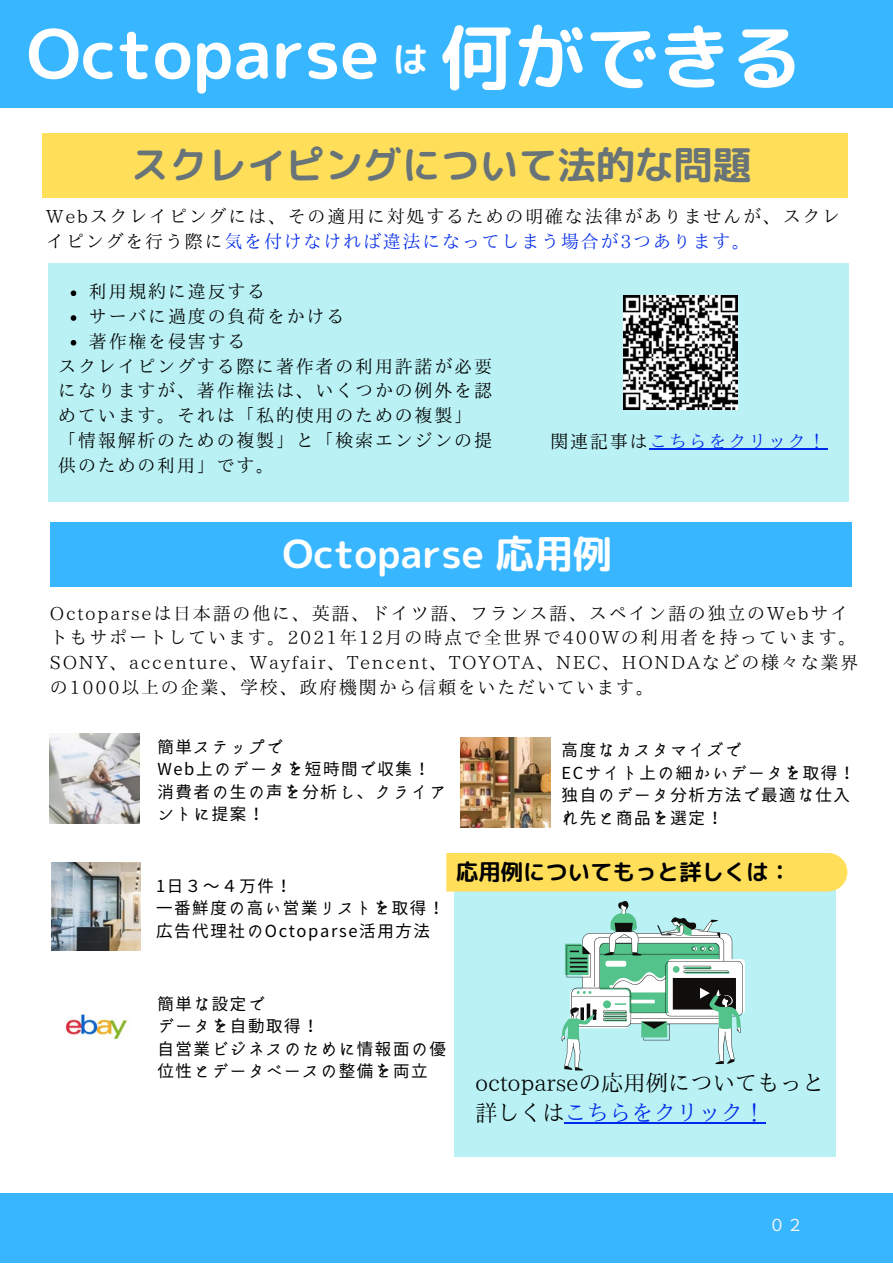
<style>
.page{position:relative;width:893px;height:1264px;background:#fff}
.page>*{position:absolute;margin:0;border:0;box-sizing:border-box;transform-origin:0 0}
.t1{font:72.3px "rounded mplus 1 p bold";color:#fff}
.t2{font:67.95px "rounded mplus 1 p bold";color:#fff}
.t3{font:38.85px "rounded mplus 1 p bold";color:#697479}
.t4{font:38.85px "rounded mplus 1 p bold";color:#fff}
.t5{font:35.25px "rounded mplus 1 p bold";color:#fff}
.t6{font:22.35px/30.3px "IP Aex Mincho";color:#000}
.t7{font:22.35px "rounded mplus 1 p bold";color:#000}
.t8{font:19.8px "irohakaku C";color:#fff}
.t9{font:18px/24.8px "IP Aex Mincho";letter-spacing:.1em;color:#000}
.t10{font:18px "IP Aex Mincho";letter-spacing:.1em;color:#002aeb}
.t11{font:16.5px/22.5px "irohakaku C";letter-spacing:.1em;color:#000}
.t12{font:16.5px "irohakaku C";color:#f5f5f5}
.s1{color:#002aeb}
.s2{color:#000}
</style>
<div class="page">
<div style="left:0;top:1193px;width:892px;height:69px;background:#38b6ff"></div>
<div style="left:0;top:0;width:892px;height:108px;background:#38b6ff"></div>
<div style="left:50px;top:522px;width:801px;height:64px;background:#38b6ff"></div>
<img style="left:50px;top:733px;width:90px;height:90px">
<img style="left:52px;top:862px;width:88px;height:89px">
<img style="left:65px;top:1014px;width:63px;height:26px">
<img style="left:460px;top:737px;width:90px;height:90px">
<div style="left:454px;top:885px;width:381px;height:271px;background:#b9f1f4"></div>
<div style="left:446px;top:853px;width:401px;height:38px;background:#ffde59"></div>
<div style="left:48px;top:263px;width:800px;height:238px;background:#b9f1f4"></div>
<img style="left:623px;top:295px;width:114px;height:114px">
<div style="left:42px;top:133px;width:805px;height:64px;background:#ffde59"></div>
<svg style="left:561px;top:901px;width:183px;height:169px"></svg>
<hr style="left:564px;top:1122px;width:201px;height:1px;background:#002aeb">
<svg style="left:71px;top:290px;width:5px;height:6px"></svg>
<svg style="left:71px;top:315px;width:5px;height:6px"></svg>
<svg style="left:71px;top:340px;width:5px;height:5px"></svg>
<hr style="left:649px;top:449px;width:178px;height:1px;background:#002aeb">
<p class="t2" style="left:27px;top:6px;width:354px">Octoparse</p>
<p class="t5" style="left:393px;top:34px;width:37px">は</p>
<p class="t1" style="left:441px;top:6px;width:363px">何ができる</p>
<p class="t3" style="left:130px;top:137px;width:622px">スクレイピングについて法的な問題</p>
<p class="t9" style="left:46px;top:204px;width:795px">Webスクレイピングには、その適用に対処するための明確な法律がありませんが、スクレイピングを行う際に<span class="s1">気を付けなければ違法になってしまう場合が3つあります。</span></p>
<p class="t9" style="left:89px;top:279px;width:178px">利用規約に違反する</p>
<p class="t9" style="left:89px;top:304px;width:257px">サーバに過度の負荷をかける</p>
<p class="t9" style="left:89px;top:328px;width:158px">著作権を侵害する</p>
<p class="t9" style="left:58px;top:353px;width:435px">スクレイピングする際に著作者の利用許諾が必要になりますが、著作権法は、いくつかの例外を認めています。それは「私的使用のための複製」「情報解析のための複製」と「検索エンジンの提供のための利用」です。</p>
<p class="t10" style="left:550px;top:432px;width:277px"><span class="s2">関連記事は</span>こちらをクリック！</p>
<p class="t4" style="left:282px;top:526px;width:331px">Octoparse 応用例</p>
<p class="t9" style="left:50px;top:600px;width:810px">Octoparseは日本語の他に、英語、ドイツ語、フランス語、スペイン語の独立のWebサイトもサポートしています。2021年12月の時点で全世界で400Wの利用者を持っています。SONY、accenture、Wayfair、Tencent、TOYOTA、NEC、HONDAなどの様々な業界の1000以上の企業、学校、政府機関から信頼をいただいています。</p>
<p class="t11" style="left:157px;top:735px;width:127px">簡単ステップで</p>
<p class="t11" style="left:157px;top:757px;width:274px">Web上のデータを短時間で収集！</p>
<p class="t11" style="left:157px;top:780px;width:290px">消費者の生の声を分析し、クライアントに提案！</p>
<p class="t11" style="left:156px;top:874px;width:138px">1日３～４万件！</p>
<p class="t11" style="left:156px;top:896px;width:290px">一番鮮度の高い営業リストを取得！</p>
<p class="t11" style="left:156px;top:919px;width:275px">広告代理社のOctoparse活用方法</p>
<p class="t11" style="left:561px;top:739px;width:181px">高度なカスタマイズで</p>
<p class="t11" style="left:561px;top:761px;width:295px">ECサイト上の細かいデータを取得！</p>
<p class="t11" style="left:561px;top:784px;width:290px">独自のデータ分析方法で最適な仕入れ先と商品を選定！</p>
<p class="t7" style="left:456px;top:855px;width:336px">応用例についてもっと詳しくは：</p>
<p class="t11" style="left:157px;top:992px;width:109px">簡単な設定で</p>
<p class="t11" style="left:157px;top:1014px;width:163px">データを自動取得！</p>
<p class="t11" style="left:157px;top:1037px;width:290px">自営業ビジネスのために情報面の優位性とデータベースの整備を両立</p>
<p class="t6" style="left:475px;top:1067px;width:351px">octoparseの応用例についてもっと詳しくは<span class="s1">こちらをクリック！</span></p>
<p class="t8" style="left:779px;top:1209px;width:25px">01</p>
<p class="t12" style="left:768px;top:1213px;width:36px">０２</p>
</div>
